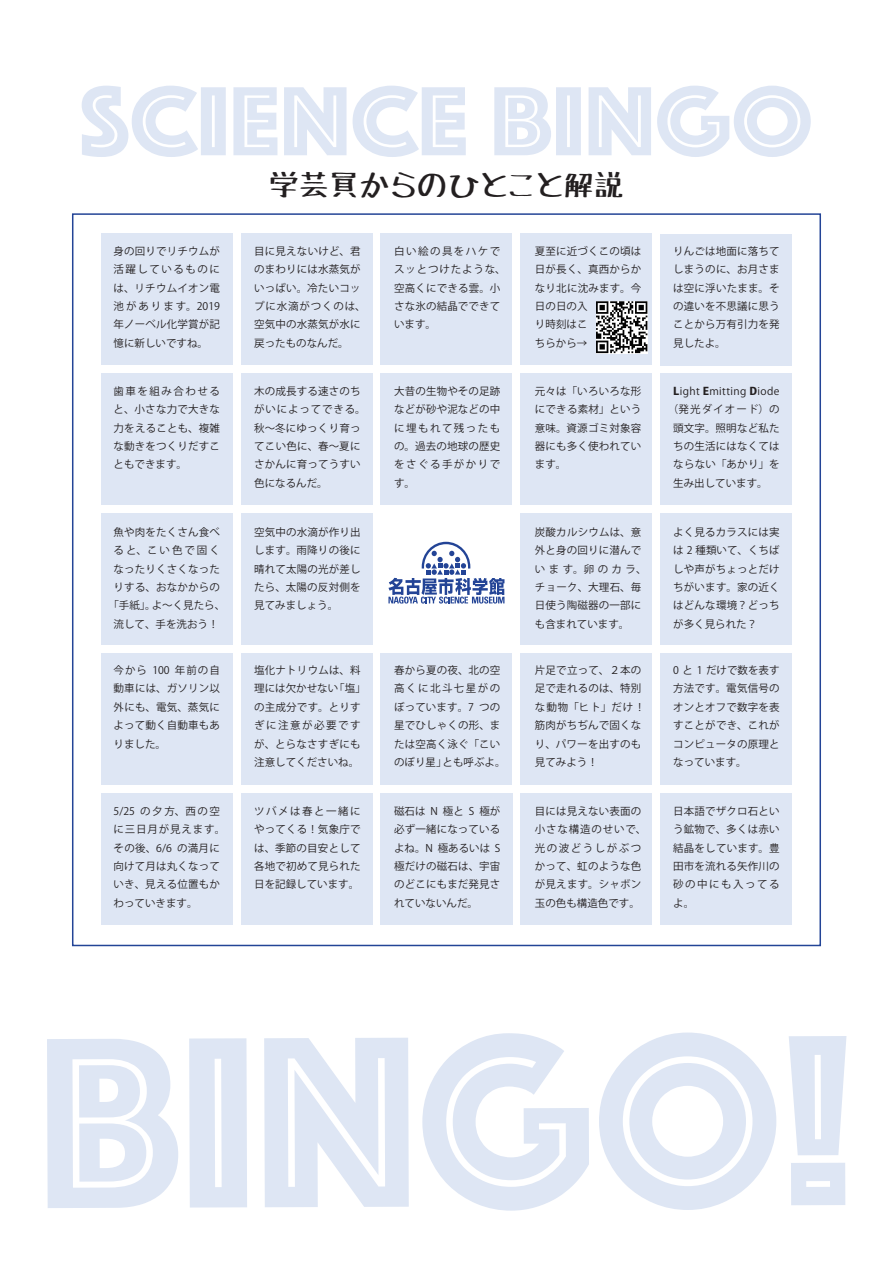
<style>
.page{position:relative;width:893px;height:1263px;background:#fff}
.page>*{position:absolute;margin:0;border:0;box-sizing:border-box;transform-origin:0 0}
.t1{font:253.35px "Phosphate Inline";letter-spacing:-.005em;color:#dee6f4}
.t2{font:101.85px "Phosphate Inline";color:#dee6f4;scale:1.08 1}
.t3{font:30px "Tanuki Permanent Marker";color:#231f20}
.t4{font:10.5px/18.3px "Koz Go Pr 6 N";letter-spacing:.02em;color:#231f20;text-align:justify}
.t5{font:10.5px "Koz Go Pr 6 N";letter-spacing:.105em;color:#231f20}
.t6{font:10.5px "Koz Go Pr 6 N";color:#231f20}
.s1{font-family:"Toppan Bunkyu Midashi Gothic Std N";font-weight:800}
</style>
<div class="page">
<div style="left:101px;top:233px;width:131px;height:132px;background:#dee6f4"></div>
<div style="left:241px;top:233px;width:131px;height:132px;background:#dee6f4"></div>
<div style="left:381px;top:233px;width:131px;height:132px;background:#dee6f4"></div>
<div style="left:521px;top:233px;width:131px;height:132px;background:#dee6f4"></div>
<div style="left:660px;top:234px;width:132px;height:132px;background:#dee6f4"></div>
<div style="left:101px;top:373px;width:131px;height:132px;background:#dee6f4"></div>
<div style="left:241px;top:373px;width:131px;height:132px;background:#dee6f4"></div>
<div style="left:381px;top:373px;width:131px;height:132px;background:#dee6f4"></div>
<div style="left:521px;top:373px;width:131px;height:132px;background:#dee6f4"></div>
<div style="left:660px;top:373px;width:132px;height:132px;background:#dee6f4"></div>
<div style="left:101px;top:513px;width:132px;height:131px;background:#dee6f4"></div>
<div style="left:241px;top:513px;width:131px;height:132px;background:#dee6f4"></div>
<div style="left:521px;top:513px;width:131px;height:132px;background:#dee6f4"></div>
<div style="left:660px;top:513px;width:132px;height:132px;background:#dee6f4"></div>
<div style="left:101px;top:653px;width:131px;height:131px;background:#dee6f4"></div>
<div style="left:241px;top:653px;width:131px;height:131px;background:#dee6f4"></div>
<div style="left:381px;top:653px;width:131px;height:131px;background:#dee6f4"></div>
<div style="left:521px;top:653px;width:131px;height:131px;background:#dee6f4"></div>
<div style="left:660px;top:653px;width:132px;height:131px;background:#dee6f4"></div>
<div style="left:660px;top:793px;width:132px;height:132px;background:#dee6f4"></div>
<div style="left:101px;top:793px;width:131px;height:131px;background:#dee6f4"></div>
<div style="left:241px;top:793px;width:131px;height:131px;background:#dee6f4"></div>
<div style="left:521px;top:793px;width:131px;height:131px;background:#dee6f4"></div>
<div style="left:382px;top:793px;width:131px;height:131px;background:#dee6f4"></div>
<svg style="left:388px;top:542px;width:116px;height:61px"></svg>
<img style="left:597px;top:302px;width:51px;height:52px">
<h2 class="t2" style="left:80px;top:60px;width:680px">SCIENCE BINGO</h2>
<h3 class="t3" style="left:269px;top:170px;width:356px">学芸員からのひとこと解説</h3>
<p class="t4" style="left:114px;top:242px;width:108px">身の回りでリチウムが活躍しているものには、リチウムイオン電池があります。2019年ノーベル化学賞が記憶に新しいですね。</p>
<p class="t4" style="left:114px;top:382px;width:108px">歯車を組み合わせると、小さな力で大きな力をえることも、複雑な動きをつくりだすこともできます。</p>
<p class="t4" style="left:108px;top:523px;width:118px;text-align:center">魚や肉をたくさん食べると、こい色で固くなったりくさくなったりする、おなかからの「手紙」。よ～く見たら、流して、手を洗おう！</p>
<p class="t4" style="left:114px;top:661px;width:108px">今から 100 年前の自動車には、ガソリン以外にも、電気、蒸気によって動く自動車もありました。</p>
<p class="t4" style="left:254px;top:242px;width:113px;text-align:left">目に見えないけど、君のまわりには水蒸気がいっぱい。冷たいコップに水滴がつくのは、空気中の水蒸気が水に戻ったものなんだ。</p>
<p class="t4" style="left:254px;top:382px;width:113px;text-align:left">木の成長する速さのちがいによってできる。秋～冬にゆっくり育ってこい色に、春～夏にさかんに育ってうすい色になるんだ。</p>
<p class="t4" style="left:254px;top:523px;width:108px">空気中の水滴が作り出します。雨降りの後に晴れて太陽の光が差したら、太陽の反対側を見てみましょう。</p>
<p class="t4" style="left:254px;top:661px;width:113px;text-align:left">塩化ナトリウムは、料理には欠かせない「塩」の主成分です。とりすぎに注意が必要ですが、とらなさすぎにも注意してくださいね。</p>
<p class="t4" style="left:394px;top:242px;width:113px;text-align:left">白い絵の具をハケでスッとつけたような、空高くにできる雲。小さな氷の結晶でできています。</p>
<p class="t4" style="left:394px;top:382px;width:108px">大昔の生物やその足跡などが砂や泥などの中に埋もれて残ったもの。過去の地球の歴史をさぐる手がかりです。</p>
<p class="t4" style="left:394px;top:661px;width:113px;text-align:left">春から夏の夜、北の空高くに北斗七星がのぼっています。7 つの星でひしゃくの形、または空高く泳ぐ「こいのぼり星」とも呼ぶよ。</p>
<p class="t4" style="left:114px;top:802px;width:113px;text-align:left">5/25 の夕方、西の空に三日月が見えます。その後、6/6 の満月に向けて月は丸くなっていき、見える位置もかわっていきます。</p>
<p class="t4" style="left:394px;top:802px;width:108px">磁石は N 極と S 極が必ず一緒になっているよね。N 極あるいは S極だけの磁石は、宇宙のどこにもまだ発見されていないんだ。</p>
<p class="t4" style="left:254px;top:802px;width:108px">ツバメは春と一緒にやってくる！気象庁では、季節の目安として各地で初めて見られた日を記録しています。</p>
<p class="t4" style="left:535px;top:242px;width:108px;text-align:left">夏至に近づくこの頃は日が長く、真西からかなり北に沈みます。今日の日の入<br>り時刻はこ<br>ちらから→</p>
<p class="t4" style="left:535px;top:382px;width:108px">元々は「いろいろな形にできる素材」という意味。資源ゴミ対象容器にも多く使われています。</p>
<p class="t4" style="left:535px;top:523px;width:113px;text-align:left">炭酸カルシウムは、意外と身の回りに潜んでいます。卵のカラ、チョーク、大理石、毎日使う陶磁器の一部にも含まれています。</p>
<p class="t4" style="left:535px;top:661px;width:108px">片足で立って、２本の足で走れるのは、特別な動物「ヒト」だけ !筋肉がちぢんで固くなり、パワーを出すのも見てみよう！</p>
<p class="t4" style="left:535px;top:802px;width:113px;text-align:left">目には見えない表面の小さな構造のせいで、光の波どうしがぶつかって、虹のような色が見えます。シャボン玉の色も構造色です。</p>
<p class="t4" style="left:673px;top:242px;width:108px">りんごは地面に落ちてしまうのに、お月さまは空に浮いたまま。その違いを不思議に思うことから万有引力を発見したよ。</p>
<p class="t4" style="left:673px;top:382px;width:108px"><span class="s1">L</span>ight <span class="s1">E</span>mitting <span class="s1">D</span>iode</p>
<p class="t5" style="left:668px;top:403px;width:113px">（発光ダイオード）の</p>
<p class="t4" style="left:673px;top:419px;width:108px">頭文字。照明など私た</p>
<p class="t4" style="left:673px;top:437px;width:108px">ちの生活にはなくては</p>
<p class="t4" style="left:673px;top:456px;width:108px">ならない「あかり」を</p>
<p class="t6" style="left:673px;top:477px;width:96px">生み出しています。</p>
<p class="t4" style="left:673px;top:523px;width:108px">よく見るカラスには実は 2 種類いて、くちばしや声がちょっとだけちがいます。家の近くはどんな環境？どっちが多く見られた？</p>
<p class="t4" style="left:673px;top:661px;width:108px">0 と 1 だけで数を表す方法です。電気信号のオンとオフで数字を表すことができ、これがコンピュータの原理となっています。</p>
<p class="t4" style="left:673px;top:802px;width:108px">日本語でザクロ石という鉱物で、多くは赤い結晶をしています。豊田市を流れる矢作川の砂の中にも入ってるよ。</p>
<h1 class="t1" style="left:39px;top:969px;width:819px">BINGO!</h1>
</div>
